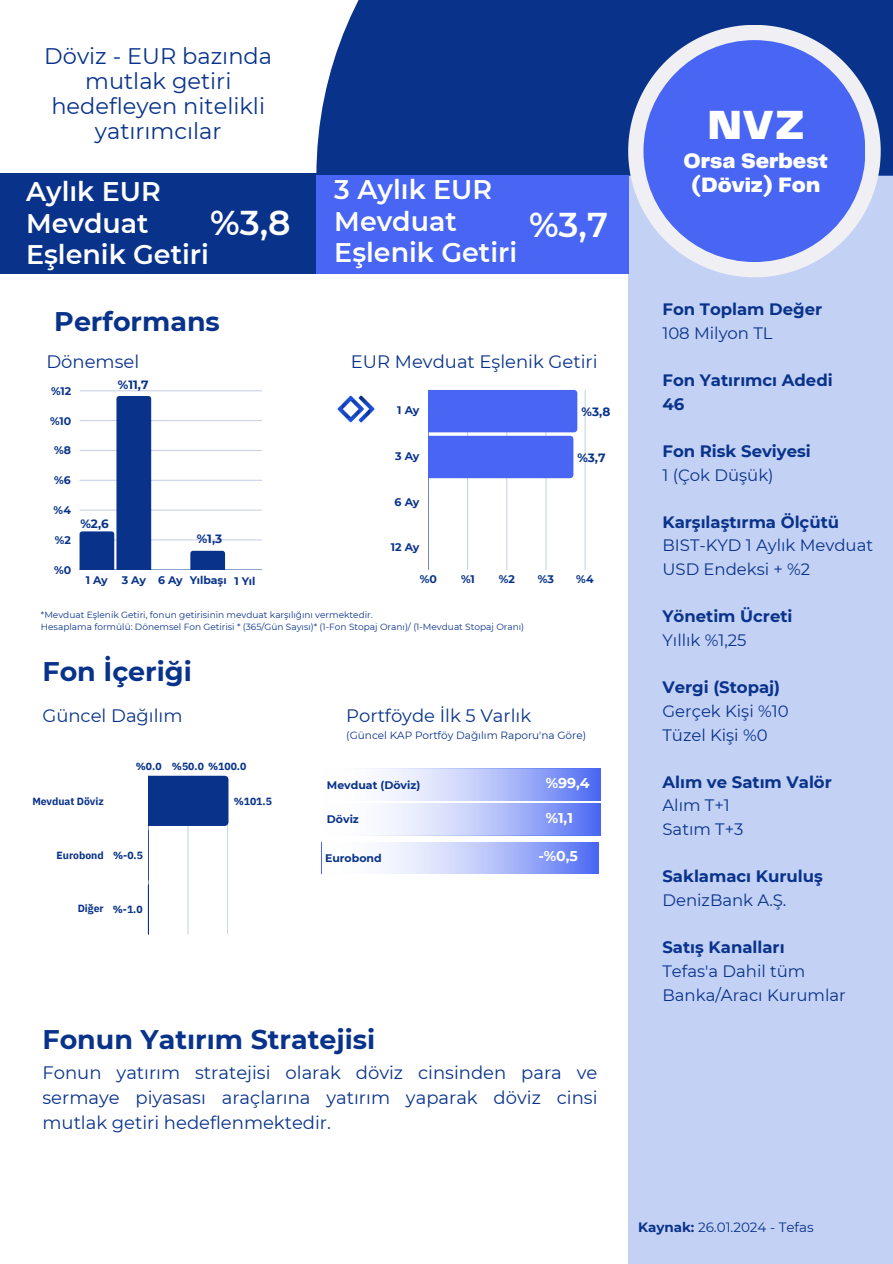
<style>
.page{position:relative;width:893px;height:1264px;background:#fff}
.page>*{position:absolute;margin:0;border:0;box-sizing:border-box;transform-origin:0 0}
.t1{font:900 42.3px "Telegraf";color:#fff}
.t2{font:600 34.35px "Montserrat";color:#fff}
.t3{font:600 26.85px/31.5px "Montserrat";color:#fff}
.t4{font:700 26.85px "Montserrat";color:#09338b}
.t5{font:22.5px/24.8px "Montserrat";color:#09338b;text-align:center}
.t6{font:900 21.75px/23.5px "Telegraf";color:#fff;text-align:center}
.t7{font:18px/24.8px "Montserrat";color:#09338b;text-align:justify}
.t8{font:700 16.5px/23.7px "Montserrat";color:#09338b}
.t9{font:16.5px/23.7px "Montserrat";color:#09338b}
.t10{font:700 14.1px "Montserrat";color:#fff}
.t11{font:13.5px "Montserrat";color:#09338b}
.t12{font:700 12px "Montserrat";color:#09338b}
.t13{font:700 10.95px "Montserrat";color:#09338b}
.t14{font:10.5px "Montserrat";color:#09338b}
.t15{font:700 10.35px "IBM Plex Sans";color:#09338b}
.t16{font:9px "Montserrat";color:#09338b}
.s1{font-weight:400}
.s2{font-weight:700}
</style>
<div class="page">
<div style="left:316px;top:0;width:576px;height:176px;background:#09338b"></div>
<div style="left:628px;top:176px;width:264px;height:1087px;background:#c3d1f4"></div>
<svg style="left:628px;top:25px;width:252px;height:252px"></svg>
<div style="left:643px;top:40px;width:222px;height:222px;background:#4866f3;border-radius:50%"></div>
<div style="left:0;top:174px;width:316px;height:100px;background:#09338b"></div>
<div style="left:316px;top:176px;width:312px;height:98px;background:#4866f3"></div>
<svg style="left:148px;top:775px;width:80px;height:159px"></svg>
<hr style="left:79px;top:539px;width:183px;height:1px;background:#09338b">
<hr style="left:79px;top:510px;width:183px;height:1px;background:#09338b">
<hr style="left:79px;top:480px;width:183px;height:1px;background:#09338b">
<hr style="left:79px;top:450px;width:183px;height:1px;background:#09338b">
<hr style="left:79px;top:420px;width:183px;height:1px;background:#09338b">
<hr style="left:79px;top:390px;width:183px;height:1px;background:#09338b">
<hr style="left:79px;top:569px;width:183px;height:1px;background:#09338b">
<svg style="left:79px;top:396px;width:72px;height:173px"></svg>
<svg style="left:190px;top:551px;width:35px;height:18px"></svg>
<hr style="left:467px;top:390px;width:1px;height:180px;background:#09338b">
<hr style="left:506px;top:390px;width:1px;height:180px;background:#09338b">
<hr style="left:545px;top:390px;width:1px;height:180px;background:#09338b">
<hr style="left:585px;top:390px;width:1px;height:180px;background:#09338b">
<hr style="left:428px;top:390px;width:1px;height:180px;background:#09338b">
<div style="left:428px;top:390px;width:149px;height:88px;background:#4866f3"></div>
<svg style="left:386px;top:769px;width:214px;height:31px;background:#b0bdf9"></svg>
<img style="left:337px;top:395px;width:38px;height:27px">
<svg style="left:386px;top:804px;width:214px;height:31px;background:#b0bdf9"></svg>
<svg style="left:321px;top:842px;width:277px;height:31px"></svg>
<h6 class="t5" style="left:44px;top:44px;width:229px">Döviz - EUR bazında mutlak getiri hedefleyen nitelikli yatırımcılar</h6>
<h6 class="t3" style="left:26px;top:176px;width:184px">Aylık EUR<br>Mevduat<br>Eşlenik Getiri</h6>
<h6 class="t3" style="left:334px;top:174px;width:184px">3 Aylık EUR<br>Mevduat<br>Eşlenik Getiri</h6>
<h5 class="t2" style="left:210px;top:202px;width:82px">%3,8</h5>
<p class="t2" style="left:529px;top:204px;width:80px">%3,7</p>
<h6 class="t4" style="left:54px;top:305px;width:167px">Performans</h6>
<h6 class="t7" style="left:46px;top:349px;width:94px">Dönemsel</h6>
<h6 class="t7" style="left:351px;top:349px;width:248px">EUR Mevduat Eşlenik Getiri</h6>
<p class="t13" style="left:51px;top:384px;width:22px">%12</p>
<p class="t13" style="left:50px;top:414px;width:23px">%10</p>
<p class="t13" style="left:54px;top:444px;width:19px">%8</p>
<p class="t13" style="left:54px;top:473px;width:18px">%6</p>
<p class="t13" style="left:53px;top:503px;width:19px">%4</p>
<p class="t13" style="left:55px;top:533px;width:18px">%2</p>
<p class="t13" style="left:54px;top:563px;width:19px">%0</p>
<p class="t12" style="left:118px;top:378px;width:32px">%11,7</p>
<p class="t12" style="left:80px;top:516px;width:30px">%2,6</p>
<p class="t12" style="left:197px;top:531px;width:27px">%1,3</p>
<p class="t13" style="left:86px;top:573px;width:24px">1 Ay</p>
<p class="t13" style="left:122px;top:573px;width:135px">3 Ay 6 Ay Yılbaşı 1 Yıl</p>
<p class="t13" style="left:397px;top:403px;width:24px">1 Ay</p>
<p class="t13" style="left:395px;top:449px;width:26px">3 Ay</p>
<p class="t13" style="left:394px;top:495px;width:26px">6 Ay</p>
<p class="t13" style="left:391px;top:541px;width:30px">12 Ay</p>
<p class="t12" style="left:581px;top:404px;width:30px">%3,8</p>
<p class="t12" style="left:577px;top:450px;width:30px">%3,7</p>
<p class="t13" style="left:420px;top:573px;width:19px">%0</p>
<p class="t13" style="left:461px;top:573px;width:15px">%1</p>
<p class="t13" style="left:498px;top:573px;width:18px">%2</p>
<p class="t13" style="left:538px;top:573px;width:18px">%3</p>
<p class="t13" style="left:576px;top:573px;width:19px">%4</p>
<h2 class="t16" style="left:41px;top:609px;width:333px">*Mevduat Eşlenik Getiri, fonun getirisinin mevduat karşılığını vermektedir.</h2>
<h6 class="t16" style="left:41px;top:621px;width:485px">Hesaplama formülü: Dönemsel Fon Getirisi * (365/Gün Sayısı)* (1-Fon Stopaj Oranı)/ (1-Mevduat Stopaj Oranı)</h6>
<h6 class="t4" style="left:42px;top:654px;width:151px">Fon İçeriği</h6>
<p class="t7" style="left:42px;top:702px;width:142px">Güncel Dağılım</p>
<h2 class="t7" style="left:346px;top:703px;width:186px">Portföyde İlk 5 Varlık</h2>
<h6 class="t14" style="left:346px;top:728px;width:241px">(Güncel KAP Portföy Dağılım Raporu'na Göre)</h6>
<p class="t15" style="left:136px;top:759px;width:112px">%0.0 %50.0 %100.0</p>
<p class="t15" style="left:32px;top:794px;width:73px">Mevduat Döviz</p>
<p class="t15" style="left:234px;top:794px;width:40px">%101.5</p>
<p class="t15" style="left:57px;top:848px;width:88px">Eurobond %-0.5</p>
<p class="t15" style="left:78px;top:902px;width:66px">Diğer %-1.0</p>
<p class="t13" style="left:327px;top:778px;width:95px">Mevduat (Döviz)</p>
<p class="t10" style="left:545px;top:774px;width:45px">%99,4</p>
<p class="t13" style="left:327px;top:812px;width:33px">Döviz</p>
<p class="t10" style="left:545px;top:809px;width:29px">%1,1</p>
<p class="t13" style="left:325px;top:851px;width:58px">Eurobond</p>
<p class="t10" style="left:538px;top:847px;width:41px">-%0,5</p>
<p class="t4" style="left:42px;top:1023px;width:334px">Fonun Yatırım Stratejisi</p>
<p class="t7" style="left:42px;top:1060px;width:556px">Fonun yatırım stratejisi olarak döviz cinsinden para ve sermaye piyasası araçlarına yatırım yaparak döviz cinsi mutlak getiri hedeflenmektedir.</p>
<p class="t1" style="left:707px;top:107px;width:97px">NVZ</p>
<p class="t6" style="left:683px;top:150px;width:146px">Orsa Serbest (Döviz) Fon</p>
<p class="t8" style="left:662px;top:297px;width:161px">Fon Toplam Değer<br><span class="s1">108 Milyon TL</span></p>
<h3 class="t8" style="left:662px;top:368px;width:172px">Fon Yatırımcı Adedi<br>46</h3>
<h4 class="t8" style="left:662px;top:439px;width:150px">Fon Risk Seviyesi<br><span class="s1">1 (Çok Düşük)</span></h4>
<h2 class="t9" style="left:662px;top:510px;width:212px"><span class="s2">Karşılaştırma Ölçütü<br></span>BIST-KYD 1 Aylık Mevduat<br>USD Endeksi + %2</h2>
<h1 class="t8" style="left:662px;top:604px;width:132px">Yönetim Ücreti<br><span class="s1">Yıllık %1,25</span></h1>
<h2 class="t9" style="left:662px;top:675px;width:128px"><span class="s2">Vergi (Stopaj)<br></span>Gerçek Kişi %10<br>Tüzel Kişi %0</h2>
<h1 class="t8" style="left:662px;top:770px;width:171px">Alım ve Satım Valör<br><span class="s1">Alım T+1<br>Satım T+3</span></h1>
<p class="t8" style="left:662px;top:864px;width:162px">Saklamacı Kuruluş<br><span class="s1">DenizBank A.Ş.</span></p>
<h6 class="t9" style="left:662px;top:935px;width:185px"><span class="s2">Satış Kanalları<br></span>Tefas'a Dahil tüm<br>Banka/Aracı Kurumlar</h6>
<p class="t11" style="left:638px;top:1219px;width:177px"><span class="s2">Kaynak:</span> 26.01.2024 - Tefas</p>
</div>
